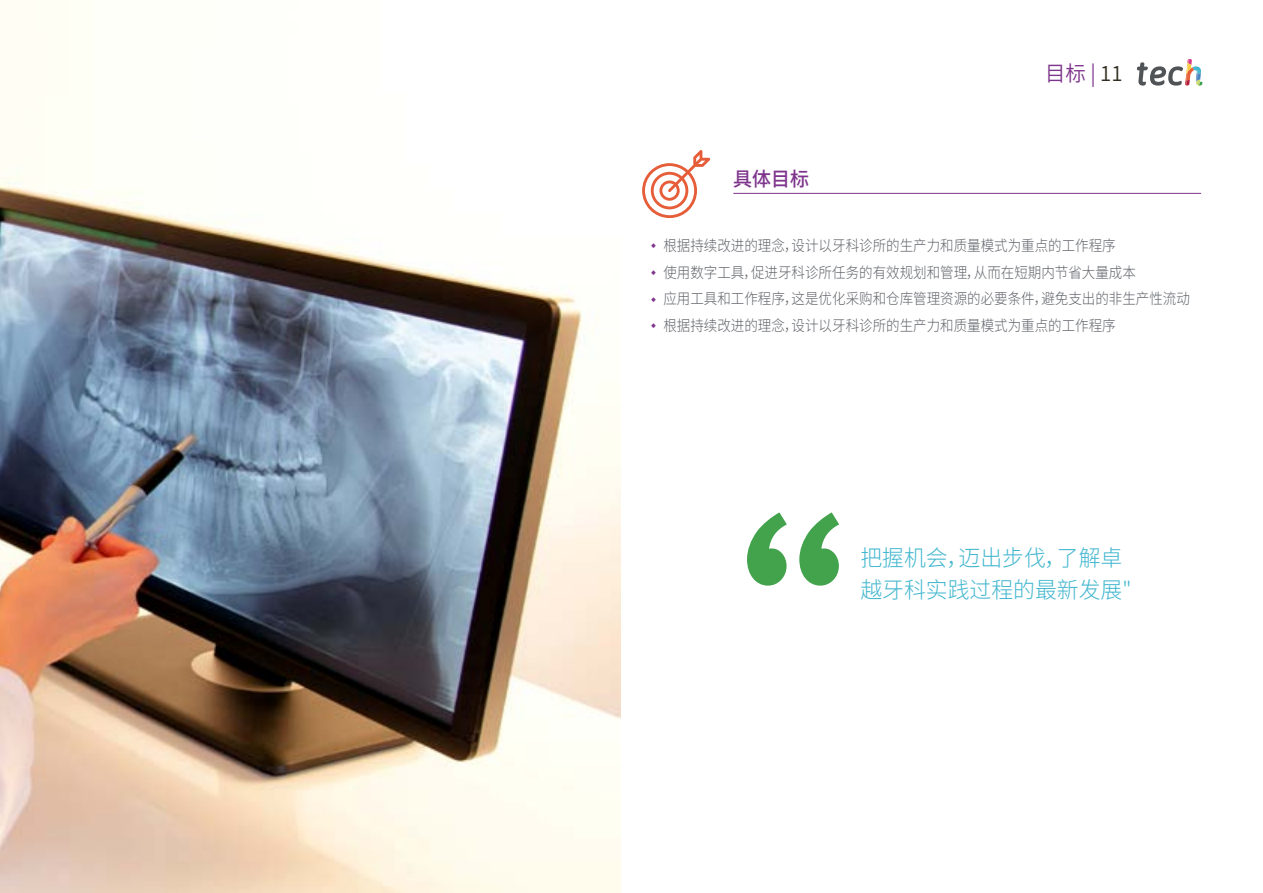
<style>
.page{position:relative;width:1263px;height:893px;background:#fff}
.page>*{position:absolute;margin:0;border:0;box-sizing:border-box;transform-origin:0 0}
.t1{font:300 22.5px/31.5px "Source Han Sans CN";color:#43b7cf}
.t2{font:21px "Source Han Sans CN";color:#7e358c}
.t3{font:500 19.5px "Source Han Sans CN";color:#7e358c}
.t4{font:300 15px/26.7px "Source Han Sans CN";color:#61646a;scale:.9 1}
.s1{color:#312e20}
</style>
<div class="page">
<svg style="left:642px;top:150px;width:68px;height:68px"></svg>
<svg style="left:747px;top:512px;width:92px;height:74px"></svg>
<img style="left:0;top:0;width:621px;height:893px">
<svg style="left:1137px;top:59px;width:65px;height:27px"></svg>
<hr style="left:733px;top:193px;width:468px;height:1px;background:#7e358c">
<h3 class="t3" style="left:733px;top:168px;width:77px">具体目标</h3>
<h2 class="t2" style="left:1045px;top:61px;width:79px">目标 | <span class="s1">11</span></h2>
<p class="t4" style="left:663px;top:232px;width:586px">根据持续改进的理念，设计以牙科诊所的生产力和质量模式为重点的工作程序<br>使用数字工具，促进牙科诊所任务的有效规划和管理，从而在短期内节省大量成本<br>应用工具和工作程序，这是优化采购和仓库管理资源的必要条件，避免支出的非生产性流动根据持续改进的理念，设计以牙科诊所的生产力和质量模式为重点的工作程序</p>
<h1 class="t1" style="left:860px;top:543px;width:272px">把握机会，迈出步伐，了解卓越牙科实践过程的最新发展"</h1>
</div>
